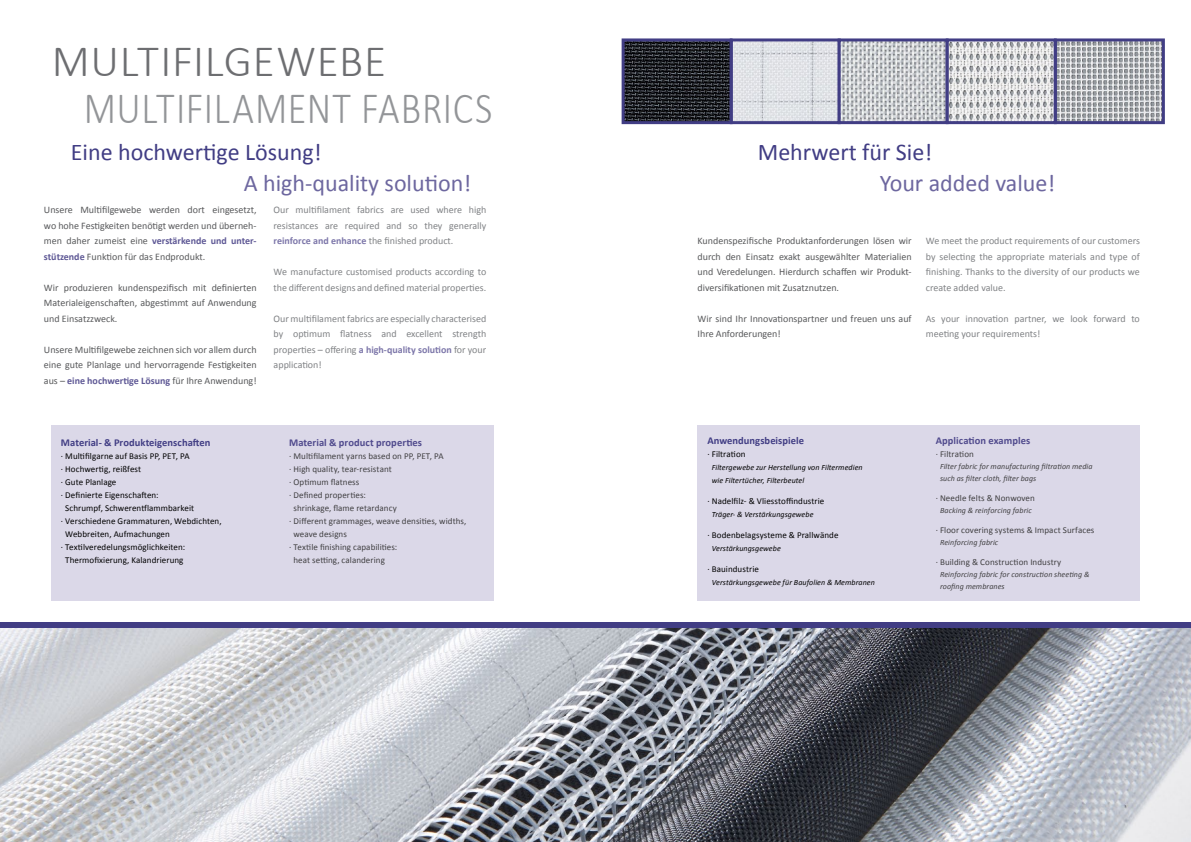
<style>
.page{position:relative;width:1191px;height:842px;background:#fff}
.page>*{position:absolute;margin:0;border:0;box-sizing:border-box;transform-origin:0 0}
.t1{font:300 45px "Calibri";letter-spacing:.015em;color:#939598;scale:.85 1}
.t2{font:300 45px "Calibri";letter-spacing:.015em;color:#6d6e71}
.t3{font:24px "Calibri";color:#413d84}
.t4{font:24px "Calibri";color:#6d679f}
.t5{font:700 10.5px "Calibri";letter-spacing:.005em;color:#413d84}
.t6{font:700 10.5px "Calibri";letter-spacing:.005em;color:#504a8d}
.t7{font:10px/15.5px "Calibri";color:#58595b;text-align:justify}
.t8{font:10px/15.5px "Calibri";color:#808285;text-align:justify}
.t9{font:9px "Calibri";letter-spacing:.005em;color:#414042}
.t10{font:9px "Calibri";letter-spacing:.005em;color:#000}
.t11{font:italic 8px/12px "Calibri";letter-spacing:.01em;color:#414042}
.t12{font:italic 8px/13px "Calibri";letter-spacing:.01em;color:#000}
.s1{font-weight:700;color:#5e5895}
.s2{font-weight:700;color:#7c76a9}
</style>
<div class="page">
<div style="left:51px;top:425px;width:442px;height:176px;background:#dbd8e8"></div>
<img style="left:0;top:627px;width:1191px;height:215px">
<div style="left:0;top:622px;width:1191px;height:5px;background:#413d84"></div>
<div style="left:697px;top:425px;width:443px;height:176px;background:#dbd8e8"></div>
<img style="left:625px;top:42px;width:535px;height:78px">
<div style="left:730px;top:38px;width:110px;height:86px;border:3px solid #413d84"></div>
<div style="left:621px;top:38px;width:111px;height:86px;border:3px solid #413d84"></div>
<div style="left:837px;top:38px;width:111px;height:86px;border:3px solid #413d84"></div>
<div style="left:945px;top:38px;width:111px;height:86px;border:3px solid #413d84"></div>
<div style="left:1054px;top:38px;width:110px;height:86px;border:3px solid #413d84"></div>
<h1 class="t2" style="left:52px;top:33px;width:336px">MULTIFILGEWEBE</h1>
<h1 class="t1" style="left:84px;top:80px;width:482px">MULTIFILAM ENT FABRICS</h1>
<h2 class="t3" style="left:71px;top:137px;width:252px">Eine hochwertige Lösung!</h2>
<h2 class="t3" style="left:758px;top:137px;width:176px">Mehrwert für Sie!</h2>
<h2 class="t4" style="left:244px;top:168px;width:229px">A high-quality solution!</h2>
<h2 class="t4" style="left:879px;top:168px;width:177px">Your added value!</h2>
<p class="t7" style="left:44px;top:202px;width:214px">Unsere Multifilgewebe werden dort eingesetzt, wo hohe Festigkeiten benötigt werden und überneh&shy;men daher zumeist eine <span class="s1">verstärkende und unter&shy;stützende</span> Funktion für das Endprodukt.</p>
<p class="t7" style="left:44px;top:279px;width:214px">Wir produzieren kundenspezifisch mit definierten Materialeigenschaften, abgestimmt auf Anwendung und Einsatzzweck.</p>
<p class="t7" style="left:44px;top:341px;width:214px">Unsere Multifilgewebe zeichnen sich vor allem durch eine gute Planlage und hervorragende Festigkeiten aus – <span class="s1">eine hochwertige Lösung</span> für Ihre Anwendung!</p>
<p class="t8" style="left:274px;top:202px;width:214px">Our multifilament fabrics are used where high resistances are required and so they generally <span class="s2">reinforce and enhance</span> the finished product.</p>
<p class="t8" style="left:274px;top:264px;width:214px">We manufacture customised products according to the different designs and defined material properties.</p>
<p class="t8" style="left:274px;top:310px;width:214px">Our multifilament fabrics are especially characterised by optimum flatness and excellent strength properties – offering <span class="s2">a high-quality solution</span> for your application!</p>
<p class="t7" style="left:697px;top:233px;width:216px">Kundenspezifische Produktanforderungen lösen wir durch den Einsatz exakt ausgewählter Materialien und Veredelungen. Hierdurch schaffen wir Produkt&shy;diversifikationen mit Zusatznutzen.</p>
<p class="t7" style="left:697px;top:310px;width:216px">Wir sind Ihr Innovationspartner und freuen uns auf<br>Ihre Anforderungen!</p>
<p class="t8" style="left:925px;top:233px;width:216px">We meet the product requirements of our customers by selecting the appropriate materials and type of finishing. Thanks to the diversity of our products we create added value.</p>
<p class="t8" style="left:925px;top:310px;width:216px">As your innovation partner, we look forward to meeting your requirements!</p>
<p class="t5" style="left:61px;top:436px;width:151px">Material- &amp; Produkteigenschaften</p>
<p class="t10" style="left:61px;top:450px;width:130px">· Multifilgarne auf Basis PP, PET, PA</p>
<p class="t10" style="left:61px;top:463px;width:82px">· Hochwertig, reißfest</p>
<p class="t10" style="left:61px;top:476px;width:57px">· Gute Planlage</p>
<p class="t10" style="left:61px;top:489px;width:99px">· Definierte Eigenschaften:</p>
<p class="t10" style="left:65px;top:502px;width:130px">Schrumpf, Schwerentflammbarkeit</p>
<p class="t10" style="left:61px;top:515px;width:162px">· Verschiedene Grammaturen, Webdichten,</p>
<p class="t10" style="left:65px;top:528px;width:106px">Webbreiten, Aufmachungen</p>
<p class="t10" style="left:61px;top:541px;width:126px">· Textilveredelungsmöglichkeiten:</p>
<p class="t10" style="left:65px;top:554px;width:120px">Thermofixierung, Kalandrierung</p>
<p class="t6" style="left:289px;top:436px;width:134px">Material &amp; product properties</p>
<p class="t9" style="left:289px;top:450px;width:156px">· Multifilament yarns based on PP, PET, PA</p>
<p class="t9" style="left:289px;top:463px;width:104px">· High quality, tear-resistant</p>
<p class="t9" style="left:289px;top:476px;width:72px">· Optimum flatness</p>
<p class="t9" style="left:289px;top:489px;width:78px">· Defined properties:</p>
<p class="t9" style="left:293px;top:502px;width:105px">shrinkage, flame retardancy</p>
<p class="t9" style="left:289px;top:515px;width:179px">· Different grammages, weave densities, widths,</p>
<p class="t9" style="left:293px;top:528px;width:55px">weave designs</p>
<p class="t9" style="left:289px;top:541px;width:110px">· Textile finishing capabilities:</p>
<p class="t9" style="left:293px;top:554px;width:93px">heat setting, calandering</p>
<p class="t5" style="left:707px;top:433px;width:98px">Anwendungsbeispiele</p>
<p class="t10" style="left:707px;top:448px;width:40px">· Filtration</p>
<p class="t12" style="left:711px;top:460px;width:152px">Filtergewebe zur Herstellung von Filtermedien wie Filtertücher, Filterbeutel</p>
<p class="t10" style="left:707px;top:495px;width:118px">· Nadelfilz- &amp; Vliesstoffindustrie</p>
<p class="t12" style="left:711px;top:507px;width:103px">Träger- &amp; Verstärkungsgewebe</p>
<p class="t10" style="left:707px;top:529px;width:132px">· Bodenbelagsysteme &amp; Prallwände</p>
<p class="t12" style="left:711px;top:541px;width:71px">Verstärkungsgewebe</p>
<p class="t10" style="left:707px;top:563px;width:53px">· Bauindustrie</p>
<p class="t12" style="left:711px;top:575px;width:165px">Verstärkungsgewebe für Baufolien &amp; Membranen</p>
<p class="t6" style="left:935px;top:433px;width:96px">Application examples</p>
<p class="t9" style="left:935px;top:448px;width:40px">· Filtration</p>
<p class="t11" style="left:940px;top:460px;width:154px">Filter fabric for manufacturing filtration media such as filter cloth, filter bags</p>
<p class="t9" style="left:935px;top:492px;width:101px">· Needle felts &amp; Nonwoven</p>
<p class="t11" style="left:940px;top:504px;width:93px">Backing &amp; reinforcing fabric</p>
<p class="t9" style="left:935px;top:524px;width:160px">· Floor covering systems &amp; Impact Surfaces</p>
<p class="t11" style="left:940px;top:536px;width:60px">Reinforcing fabric</p>
<p class="t9" style="left:935px;top:556px;width:127px">· Building &amp; Construction Industry</p>
<p class="t11" style="left:940px;top:568px;width:151px">Reinforcing fabric for construction sheeting &amp; roofing membranes</p>
</div>
